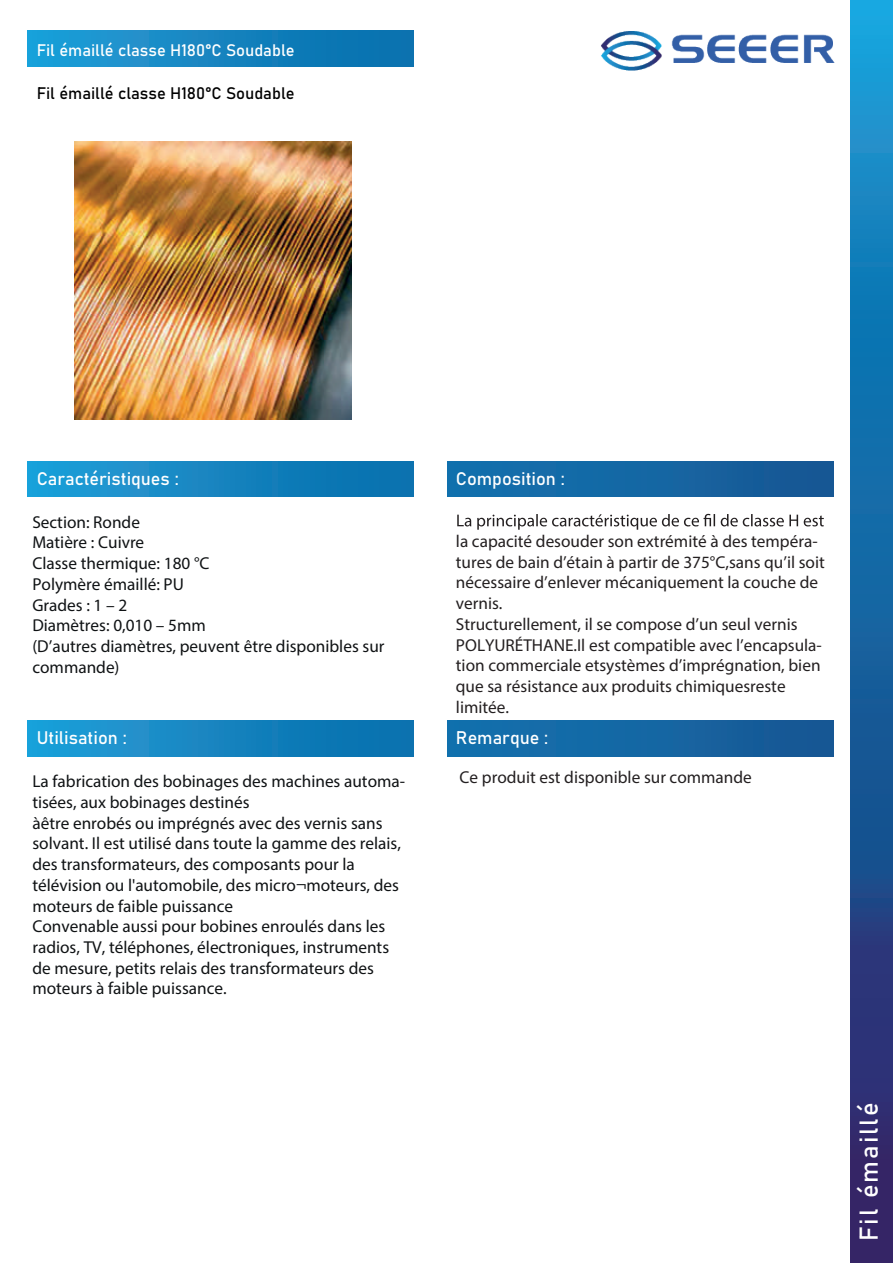
<style>
.page{position:relative;width:893px;height:1263px;background:#fff}
.page>*{position:absolute;margin:0;border:0;box-sizing:border-box;transform-origin:0 0}
.t1{font:25.5px "Bahnschrift";letter-spacing:.075em;color:#fff}
.t2{font:18px "Bahnschrift";color:#fff}
.t3{font:17.25px/20.7px "Myriad Pro";color:#0f1214}
.t4{font:17.25px/20.7px "Myriad Pro";color:#231f20}
.t5{font:16.5px "Bahnschrift";color:#000001}
.t6{font:16.5px "Bahnschrift";color:#fff}
</style>
<div class="page">
<svg style="left:850px;top:1px;width:43px;height:1262px;background:#1c5e9c"></svg>
<div style="left:27px;top:31px;width:386px;height:36px;background:linear-gradient(to right,#219fd8,#086daa)"></div>
<div style="left:27px;top:461px;width:386px;height:36px;background:linear-gradient(to right,#219fd8,#086daa)"></div>
<div style="left:448px;top:461px;width:386px;height:36px;background:linear-gradient(to right,#1273af,#175794)"></div>
<div style="left:448px;top:720px;width:386px;height:36px;background:linear-gradient(to right,#1273af,#175794)"></div>
<img style="left:601px;top:31px;width:234px;height:39px">
<img style="left:74px;top:142px;width:278px;height:277px">
<div style="left:27px;top:720px;width:386px;height:36px;background:linear-gradient(to right,#219fd8,#086daa)"></div>
<svg style="left:457px;top:514px;width:367px;height:16px"></svg>
<p class="t6" style="left:37px;top:37px;width:259px">Fil émaillé classe H180°C Soudable</p>
<p class="t5" style="left:37px;top:81px;width:259px">Fil émaillé classe H180°C Soudable</p>
<p class="t2" style="left:37px;top:465px;width:144px">Caractéristiques :</p>
<p class="t2" style="left:456px;top:465px;width:110px">Composition :</p>
<p class="t3" style="left:32px;top:511px;width:354px">Section: Ronde<br>Matière : Cuivre<br>Classe thermique: 180 °C<br>Polymère émaillé: PU<br>Grades : 1 – 2<br>Diamètres: 0,010 – 5mm<br>(D’autres diamètres, peuvent être disponibles sur commande)</p>
<p class="t2" style="left:37px;top:724px;width:92px">Utilisation :</p>
<p class="t3" style="left:32px;top:771px;width:374px">La fabrication des bobinages des machines automa&shy;tisées, aux bobinages destinés<br>àêtre enrobés ou imprégnés avec des vernis sans solvant. Il est utilisé dans toute la gamme des relais, des transformateurs, des composants pour la télévision ou l'automobile, des micro¬moteurs, des moteurs de faible puissance<br>Convenable aussi pour bobines enroulés dans les radios, TV, téléphones, électroniques, instruments de mesure, petits relais des transformateurs des moteurs à faible puissance.</p>
<p class="t4" style="left:456px;top:531px;width:370px">la capacité desouder son extrémité à des tempéra&shy;tures de bain d’étain à partir de 375°C,sans qu’il soit nécessaire d’enlever mécaniquement la couche de vernis.<br>Structurellement, il se compose d’un seul vernis POLYURÉTHANE.Il est compatible avec l’encapsula&shy;tion commerciale etsystèmes d’imprégnation, bien que sa résistance aux produits chimiquesreste limitée.</p>
<p class="t2" style="left:456px;top:724px;width:94px">Remarque :</p>
<p class="t4" style="left:460px;top:767px;width:294px">Ce produit est disponible sur commande</p>
<h1 class="t1" style="left:849px;top:1241px;width:140px;rotate:-90deg">Fil émaillé</h1>
</div>
